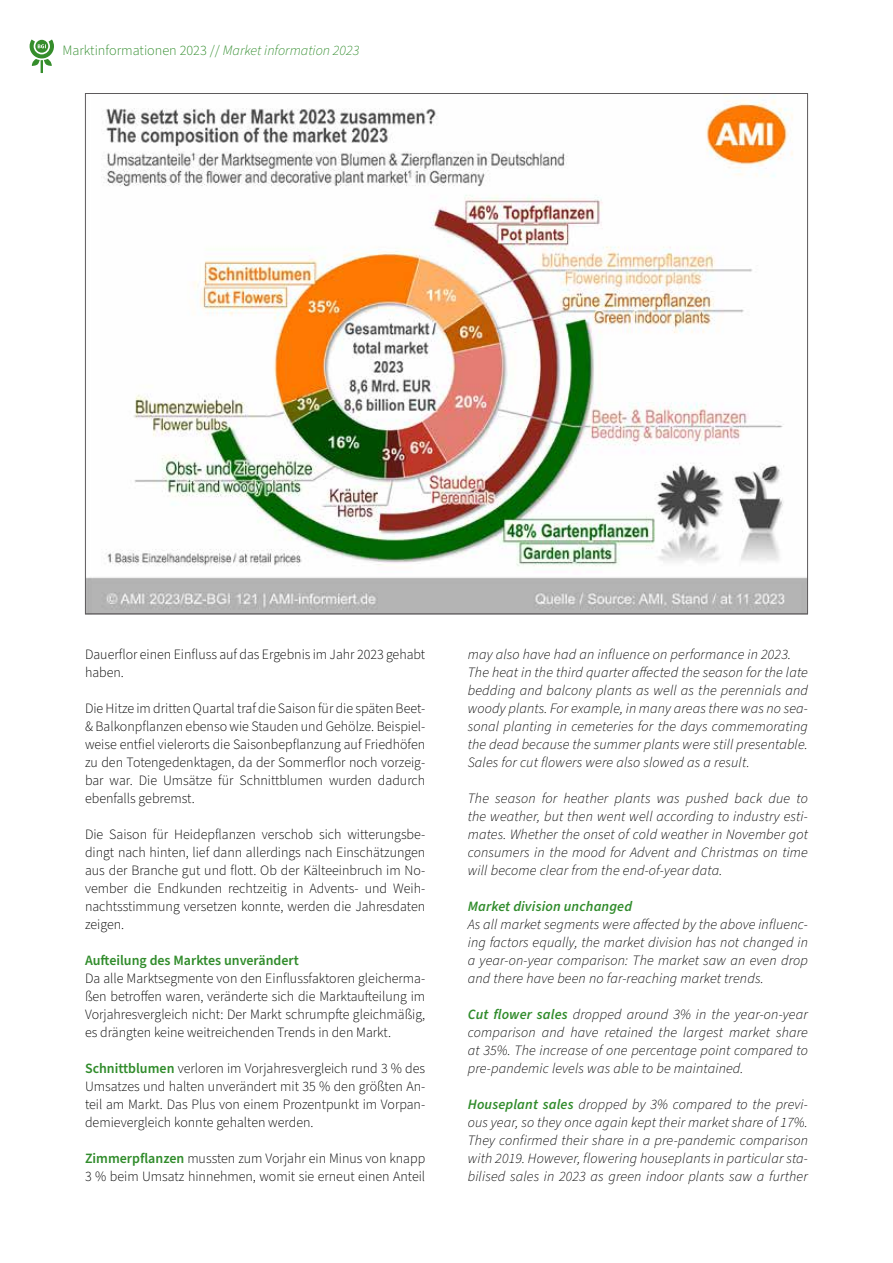
<style>
.page{position:relative;width:893px;height:1263px;background:#fff}
.page>*{position:absolute;margin:0;border:0;box-sizing:border-box;transform-origin:0 0}
.t1{font:italic 300 14.25px/18px "Source Sans Pro";letter-spacing:.01em;color:#000;text-align:justify}
.t2{font:300 14.25px/18px "Source Sans Pro";color:#000;text-align:justify}
.t3{font:300 14.25px "Source Sans Pro";color:#318c2c}
.t4{font:600 14.25px "Source Sans Pro";color:#318c2c}
.t5{font:italic 600 14.25px "Source Sans Pro";letter-spacing:.01em;color:#318c2c}
.s1{font-style:italic}
.s2{font-weight:600;color:#318c2c}
</style>
<div class="page">
<svg style="left:30px;top:39px;width:24px;height:34px"></svg>
<img style="left:87px;top:95px;width:719px;height:517px">
<p class="t3" style="left:62px;top:40px;width:298px">Marktinformationen 2023 // <span class="s1">Market information 2023</span></p>
<p class="t2" style="left:85px;top:645px;width:342px">Dauerflor einen Einfluss auf das Ergebnis im Jahr 2023 gehabt haben.</p>
<p class="t2" style="left:85px;top:699px;width:342px">Die Hitze im dritten Quartal traf die Saison für die späten Beet-&amp; Balkonpflanzen ebenso wie Stauden und Gehölze. Beispiel&shy;weise entfiel vielerorts die Saisonbepflanzung auf Friedhöfen zu den Totengedenktagen, da der Sommerflor noch vorzeig&shy;bar war. Die Umsätze für Schnittblumen wurden dadurch ebenfalls gebremst.</p>
<p class="t2" style="left:85px;top:825px;width:342px">Die Saison für Heidepflanzen verschob sich witterungsbe&shy;dingt nach hinten, lief dann allerdings nach Einschätzungen aus der Branche gut und flott. Ob der Kälteeinbruch im No&shy;vember die Endkunden rechtzeitig in Advents- und Weih&shy;nachtsstimmung versetzen konnte, werden die Jahresdaten zeigen.</p>
<p class="t4" style="left:85px;top:951px;width:215px">Aufteilung des Marktes unverändert</p>
<p class="t2" style="left:85px;top:969px;width:342px">Da alle Marktsegmente von den Einflussfaktoren gleicherma&shy;ßen betroffen waren, veränderte sich die Marktaufteilung im Vorjahresvergleich nicht: Der Markt schrumpfte gleichmäßig, es drängten keine weitreichenden Trends in den Markt.</p>
<p class="t2" style="left:85px;top:1059px;width:342px"><span class="s2">Schnittblumen</span> verloren im Vorjahresvergleich rund 3 % des Umsatzes und halten unverändert mit 35 % den größten An&shy;teil am Markt. Das Plus von einem Prozentpunkt im Vorpan&shy;demievergleich konnte gehalten werden.</p>
<p class="t2" style="left:85px;top:1149px;width:342px"><span class="s2">Zimmerpflanzen</span> mussten zum Vorjahr ein Minus von knapp<br>3 % beim Umsatz hinnehmen, womit sie erneut einen Anteil</p>
<p class="t1" style="left:468px;top:645px;width:342px;text-align:left">may also have had an influence on performance in 2023.<br>The heat in the third quarter affected the season for the late bedding and balcony plants as well as the perennials and woody plants. For example, in many areas there was no sea&shy;sonal planting in cemeteries for the days commemorating the dead because the summer plants were still presentable.<br>Sales for cut flowers were also slowed as a result.</p>
<p class="t1" style="left:468px;top:789px;width:342px">The season for heather plants was pushed back due to the weather, but then went well according to industry esti&shy;mates. Whether the onset of cold weather in November got consumers in the mood for Advent and Christmas on time will become clear from the end-of-year data.</p>
<p class="t5" style="left:468px;top:896px;width:166px">Market division unchanged</p>
<p class="t1" style="left:468px;top:915px;width:342px">As all market segments were affected by the above influenc&shy;ing factors equally, the market division has not changed in a year-on-year comparison: The market saw an even drop and there have been no far-reaching market trends.</p>
<p class="t1" style="left:468px;top:1005px;width:342px"><span class="s2">Cut flower sales</span> dropped around 3% in the year-on-year comparison and have retained the largest market share at 35%. The increase of one percentage point compared to pre-pandemic levels was able to be maintained.</p>
<p class="t1" style="left:468px;top:1095px;width:342px"><span class="s2">Houseplant sales</span> dropped by 3% compared to the previ&shy;ous year, so they once again kept their market share of 17%.<br>They confirmed their share in a pre-pandemic comparison with 2019. However, flowering houseplants in particular sta&shy;bilised sales in 2023 as green indoor plants saw a further</p>
</div>
